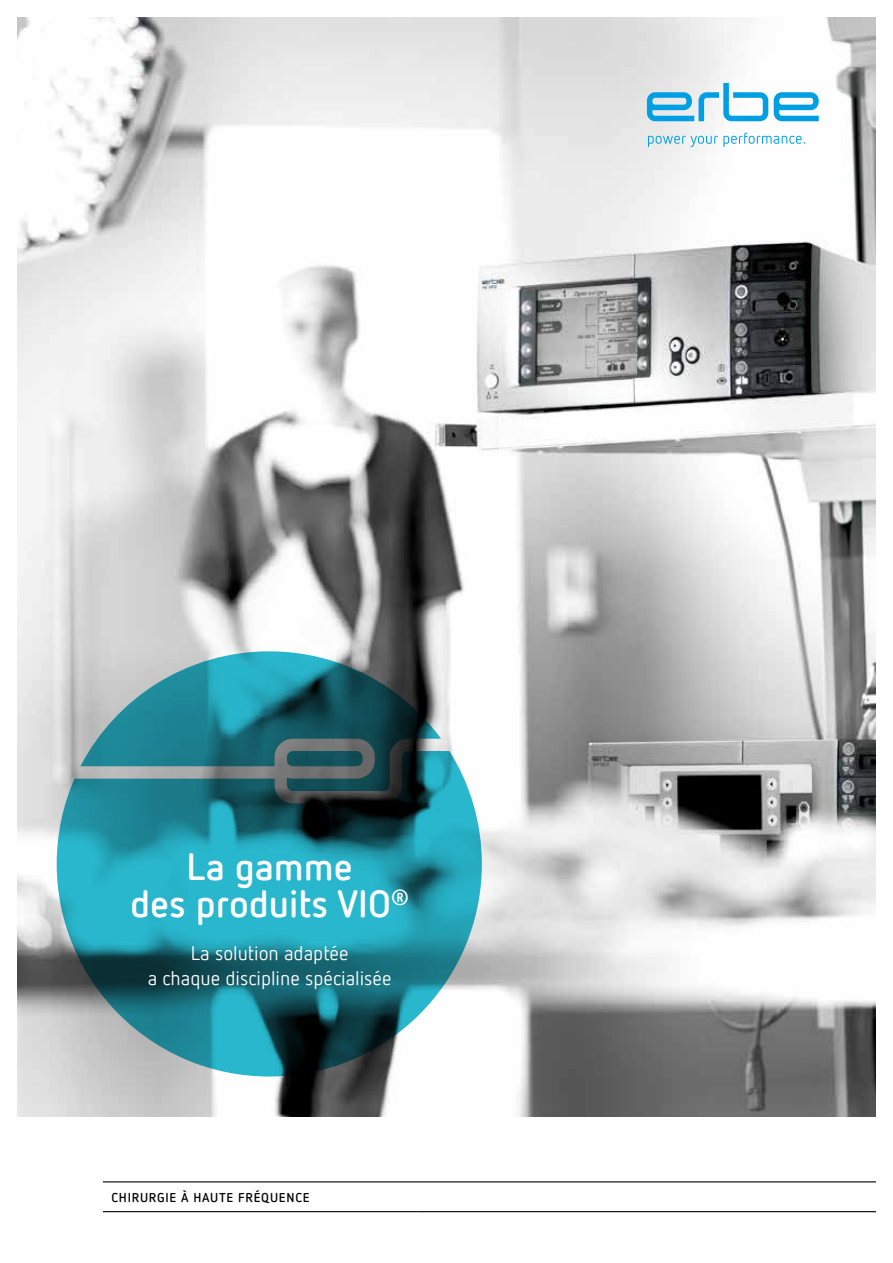
<style>
.page{position:relative;width:893px;height:1263px;background:#fff}
.page>*{position:absolute;margin:0;border:0;box-sizing:border-box;transform-origin:0 0}
.t1{font:700 37.5px/37.5px "Netto Offc Pro";color:#fff;text-align:center}
.t2{font:19.5px/25.5px "Netto Offc Pro";color:#fff;text-align:center}
.t3{font:700 12.75px "Netto Offc Pro";letter-spacing:.06em;color:#000}
</style>
<div class="page">
<img style="left:17px;top:17px;width:859px;height:1100px">
<svg style="left:647px;top:83px;width:121px;height:38px"></svg>
<svg style="left:774px;top:92px;width:45px;height:29px"></svg>
<svg style="left:648px;top:133px;width:157px;height:13px"></svg>
<hr style="left:103px;top:1181px;width:315px;height:1px;background:#000">
<hr style="left:418px;top:1181px;width:458px;height:1px;background:#000">
<hr style="left:103px;top:1211px;width:315px;height:1px;background:#000">
<hr style="left:418px;top:1211px;width:458px;height:1px;background:#000">
<svg style="left:57px;top:751px;width:425px;height:325px;background:#3b919e"></svg>
<svg style="left:80px;top:651px;width:361px;height:140px;background:#437d86"></svg>
<h1 class="t1" style="left:130px;top:846px;width:281px">La gamme<br>des produits VIO<sup>®</sup></h1>
<p class="t2" style="left:148px;top:939px;width:245px">La solution adaptée<br>a chaque discipline spécialisée</p>
<p class="t3" style="left:111px;top:1189px;width:200px">CHIRURGIE À HAUTE FRÉQUENCE</p>
</div>
